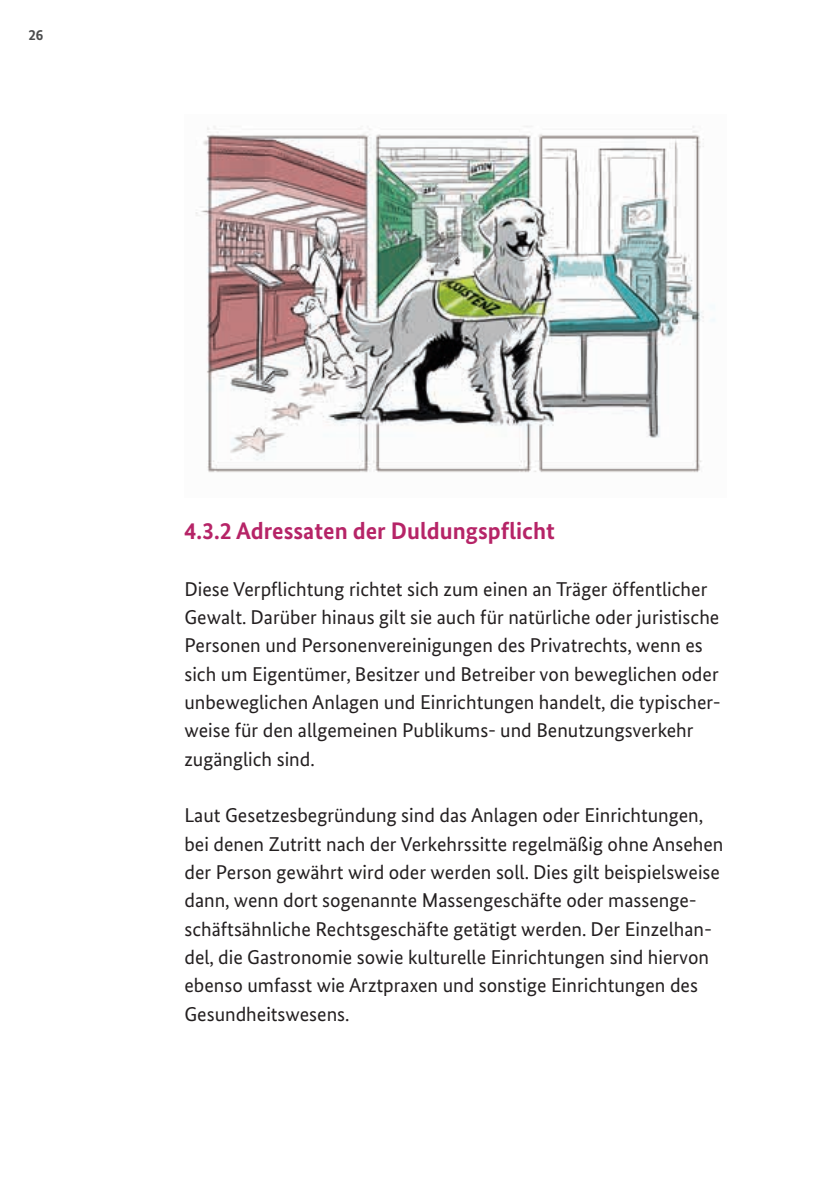
<style>
.page{position:relative;width:840px;height:1191px;background:#fff}
.page>*{position:absolute;margin:0;border:0;box-sizing:border-box;transform-origin:0 0}
.t1{font:700 24px "Bundes Sans";color:#b62467}
.t2{font:20px/28.4px "Bundes Sans";color:#231f20}
.t3{font:700 15px "Bundes Sans";color:#4b4c4d}
</style>
<div class="page">
<img style="left:195px;top:126px;width:520px;height:347px">
<p class="t3" style="left:28px;top:26px;width:16px">26</p>
<h4 class="t1" style="left:184px;top:516px;width:372px">4.3.2 Adressaten der Duldungspflicht</h4>
<p class="t2" style="left:184px;top:574px;width:537px">Diese Verpflichtung richtet sich zum einen an Träger öffentlicher Gewalt. Darüber hinaus gilt sie auch für natürliche oder juristische Personen und Personenvereinigungen des Privatrechts, wenn es sich um Eigentümer, Besitzer und Betreiber von beweglichen oder unbeweglichen Anlagen und Einrichtungen handelt, die typischer&shy;weise für den allgemeinen Publikums- und Benutzungsverkehr zugänglich sind.</p>
<p class="t2" style="left:184px;top:801px;width:540px">Laut Gesetzesbegründung sind das Anlagen oder Einrichtungen, bei denen Zutritt nach der Verkehrssitte regelmäßig ohne Ansehen der Person gewährt wird oder werden soll. Dies gilt beispielsweise dann, wenn dort sogenannte Massengeschäfte oder massenge&shy;schäftsähnliche Rechtsgeschäfte getätigt werden. Der Einzelhan&shy;del, die Gastronomie sowie kulturelle Einrichtungen sind hiervon ebenso umfasst wie Arztpraxen und sonstige Einrichtungen des Gesundheitswesens.</p>
</div>
